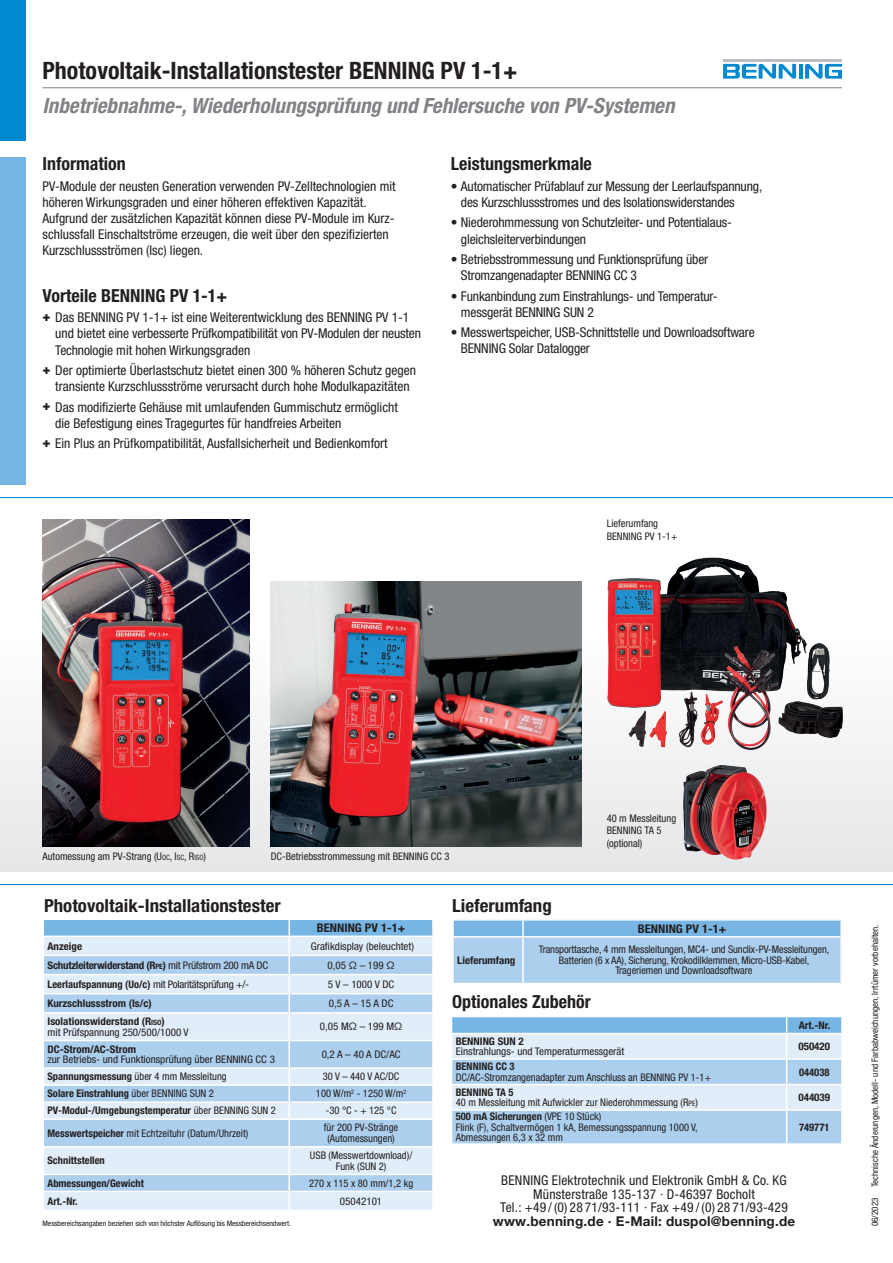
<style>
.page{position:relative;width:893px;height:1263px;background:#fff}
.page>*{position:absolute;margin:0;border:0;box-sizing:border-box;transform-origin:0 0}
.t1{font:700 condensed 24px "Helvetica Neue LT Pro";color:#231f20}
.t2{font:italic 700 condensed 21px "Helvetica Neue LT Pro";color:#808285}
.t3{font:700 condensed 18px "Helvetica Neue LT Pro";color:#231f20}
.t4{font:700 condensed 18px "Helvetica Neue LT Pro";color:#231f20;scale:1.05 1}
.t5{font:condensed 13.5px/16.2px "Helvetica Neue LT Pro";color:#231f20}
.t6{font:700 13.5px "Helvetica Neue LT Pro";letter-spacing:.015em;color:#231f20}
.t7{font:700 condensed 12px "Helvetica Neue LT Pro";color:#231f20;scale:1.05 1}
.t8{font:condensed 10.5px/10.5px "Helvetica Neue LT Pro";color:#231f20}
.t9{font:condensed 10.5px/10.5px "Helvetica Neue LT Pro";color:#231f20;scale:1.05 1}
.t10{font:700 condensed 10.5px "Helvetica Neue LT Pro";color:#231f20}
.t11{font:700 condensed 10.5px "Helvetica Neue LT Pro";color:#231f20;scale:1.05 1}
.t12{font:700 condensed 10.5px "Helvetica Neue LT Pro";letter-spacing:-.02em;color:#231f20;scale:1.05 1}
.t13{font:condensed 10.5px "Helvetica Neue LT Pro";letter-spacing:-.02em;color:#231f20;scale:1.05 1}
.t14{font:condensed 9px "Helvetica Neue LT Pro";color:#231f20}
.t15{font:condensed 7.5px "Helvetica Neue LT Pro";letter-spacing:-.01em;color:#231f20;scale:1.05 1}
.s1{font-weight:900;font-stretch:normal}
.s2{font-style:inherit}
.s3{font-size:7.35px}
.s4{font-weight:400}
.s5{font-weight:700}
.s6{font-weight:700;font-size:7.35px}
</style>
<div class="page">
<div style="left:0;top:510px;width:893px;height:362px;background:linear-gradient(to bottom,#fff,#e5e6e8)"></div>
<hr style="left:43px;top:87px;width:799px;height:1px;background:#808285">
<hr style="left:0;top:497px;width:893px;height:1px;background:#0089cf">
<hr style="left:0;top:884px;width:893px;height:1px;background:#0089cf">
<svg style="left:43px;top:919px;width:390px;height:291px;background:#c8dff3"></svg>
<svg style="left:451px;top:920px;width:391px;height:224px"></svg>
<div style="left:0;top:157px;width:26px;height:328px;background:#77b6e4"></div>
<div style="left:0;top:0;width:26px;height:140px;background:#0089cf"></div>
<img style="left:600px;top:549px;width:246px;height:208px">
<img style="left:683px;top:765px;width:84px;height:95px">
<img style="left:43px;top:520px;width:206px;height:327px">
<img style="left:271px;top:581px;width:311px;height:266px">
<hr style="left:723px;top:59px;width:119px;height:3px;background:#bcbdc0">
<hr style="left:799px;top:64px;width:4px;height:15px;background:#0089cf">
<svg style="left:723px;top:64px;width:73px;height:15px"></svg>
<svg style="left:805px;top:64px;width:37px;height:15px"></svg>
<h1 class="t1" style="left:43px;top:56px;width:477px">Photovoltaik-Installationstester BENNING PV 1-1+</h1>
<h2 class="t2" style="left:43px;top:92px;width:633px">Inbetriebnahme-, Wiederholungsprüfung und Fehlersuche von PV-Systemen</h2>
<h3 class="t3" style="left:43px;top:153px;width:85px">Information</h3>
<p class="t5" style="left:43px;top:178px;width:355px">PV-Module der neusten Generation verwenden PV-Zelltechnologien mit höheren Wirkungsgraden und einer höheren effektiven Kapazität.<br>Aufgrund der zusätzlichen Kapazität können diese PV-Module im Kurz&shy;schlussfall Einschaltströme erzeugen, die weit über den spezifizierten Kurzschlussströmen (Isc) liegen.</p>
<h3 class="t3" style="left:43px;top:284px;width:186px">Vorteile BENNING PV 1-1+</h3>
<p class="t5" style="left:55px;top:309px;width:367px;text-indent:-13px"><span class="s1">+</span> Das BENNING PV 1-1+ ist eine Weiterentwicklung des BENNING PV 1-1 und bietet eine verbesserte Prüfkompatibilität von PV-Modulen der neusten<br>Technologie mit hohen Wirkungsgraden</p>
<p class="t5" style="left:43px;top:362px;width:375px;text-align:center"><span class="s1">+</span> Der optimierte Überlastschutz bietet einen 300 % höheren Schutz gegen transiente Kurzschlussströme verursacht durch hohe Modulkapazitäten</p>
<p class="t5" style="left:55px;top:399px;width:344px;text-indent:-13px"><span class="s1">+</span> Das modifizierte Gehäuse mit umlaufenden Gummischutz ermöglicht die Befestigung eines Tragegurtes für handfreies Arbeiten</p>
<p class="t5" style="left:43px;top:435px;width:347px"><span class="s1">+</span> Ein Plus an Prüfkompatibilität, Ausfallsicherheit und Bedienkomfort</p>
<h3 class="t3" style="left:451px;top:153px;width:143px">Leistungsmerkmale</h3>
<p class="t5" style="left:461px;top:178px;width:303px;text-indent:-10px">• Automatischer Prüfablauf zur Messung der Leerlaufspannung, des Kurzschlussstromes und des Isolationswiderstandes</p>
<p class="t5" style="left:461px;top:214px;width:272px;text-indent:-10px">• Niederohmmessung von Schutzleiter- und Potentialaus&shy;gleichsleiterverbindungen</p>
<p class="t5" style="left:461px;top:251px;width:249px;text-indent:-10px">• Betriebsstrommessung und Funktionsprüfung über<br>Stromzangenadapter BENNING CC 3</p>
<p class="t5" style="left:461px;top:288px;width:258px;text-indent:-10px">• Funkanbindung zum Einstrahlungs- und Temperatur&shy;messgerät BENNING SUN 2</p>
<p class="t5" style="left:461px;top:324px;width:295px;text-indent:-10px">• Messwertspeicher, USB-Schnittstelle und Downloadsoftware<br>BENNING Solar Datalogger</p>
<p class="t8" style="left:607px;top:517px;width:72px;line-height:12.6px">Lieferumfang<br>BENNING PV 1-1+</p>
<p class="t8" style="left:607px;top:811px;width:71px;line-height:12.6px">40 m Messleitung<br>BENNING TA 5 (optional)</p>
<p class="t8" style="left:43px;top:850px;width:165px">Automessung am PV-Strang (<span class="s2">U</span><span class="s3">OC</span><span class="s2">, I</span><span class="s3">SC</span><span class="s2">, R</span><span class="s3">ISO</span>)</p>
<p class="t8" style="left:271px;top:850px;width:180px">DC-Betriebsstrommessung mit BENNING CC 3</p>
<h3 class="t4" style="left:44px;top:894px;width:227px">Photovoltaik-Installationstester</h3>
<p class="t7" style="left:317px;top:920px;width:86px">BENNING PV 1-1+</p>
<p class="t11" style="left:48px;top:939px;width:35px">Anzeige</p>
<p class="t9" style="left:311px;top:940px;width:100px">Grafikdisplay (beleuchtet)</p>
<p class="t12" style="left:48px;top:959px;width:212px">Schutzleiterwiderstand (R<span class="s3">PE</span>) <span class="s4">mit Prüfstrom 200 mA DC</span></p>
<p class="t9" style="left:328px;top:960px;width:65px">0,05 Ω – 199 Ω</p>
<p class="t13" style="left:48px;top:978px;width:193px"><span class="s5">Leerlaufspannung (Uo/c)</span> mit Polaritätsprüfung +/-</p>
<p class="t9" style="left:328px;top:979px;width:65px">5 V – 1000 V DC</p>
<p class="t11" style="left:48px;top:997px;width:101px">Kurzschlussstrom (Is/c)</p>
<p class="t9" style="left:329px;top:998px;width:63px">0,5 A – 15 A DC</p>
<p class="t9" style="left:48px;top:1016px;width:136px"><span class="s5">Isolationswiderstand (R</span><span class="s6">ISO</span><span class="s5">)<br></span>mit Prüfspannung 250/500/1000 V</p>
<p class="t9" style="left:320px;top:1021px;width:80px">0,05 MΩ – 199 MΩ</p>
<p class="t11" style="left:48px;top:1043px;width:86px">DC-Strom/AC-Strom</p>
<p class="t9" style="left:48px;top:1054px;width:218px">zur Betriebs- und Funktionsprüfung über BENNING CC 3</p>
<h3 class="t4" style="left:452px;top:894px;width:96px">Lieferumfang</h3>
<p class="t7" style="left:638px;top:921px;width:86px">BENNING PV 1-1+</p>
<p class="t11" style="left:457px;top:954px;width:57px">Lieferumfang</p>
<p class="t8" style="left:539px;top:944px;width:292px;text-align:center">Transporttasche, 4 mm Messleitungen, MC4- und Sunclix-PV-Messleitungen,<br>Batterien (6 x AA), Sicherung, Krokodilklemmen, Micro-USB-Kabel,<br>Trageriemen und Downloadsoftware</p>
<h3 class="t3" style="left:452px;top:991px;width:140px">Optionales Zubehör</h3>
<p class="t11" style="left:799px;top:1019px;width:32px">Art.-Nr.</p>
<p class="t11" style="left:456px;top:1035px;width:66px">BENNING SUN 2</p>
<p class="t9" style="left:456px;top:1046px;width:162px">Einstrahlungs- und Temperaturmessgerät</p>
<p class="t11" style="left:798px;top:1040px;width:32px">050420</p>
<p class="t9" style="left:322px;top:1049px;width:77px">0,2 A – 40 A DC/AC</p>
<p class="t10" style="left:456px;top:1060px;width:60px">BENNING CC 3</p>
<p class="t8" style="left:456px;top:1072px;width:257px">DC/AC-Stromzangenadapter zum Anschluss an BENNING PV 1-1+</p>
<p class="t10" style="left:799px;top:1065px;width:32px">044038</p>
<p class="t8" style="left:48px;top:1071px;width:181px"><span class="s5">Spannungsmessung</span> über 4 mm Messleitung</p>
<p class="t8" style="left:323px;top:1071px;width:78px">30 V – 440 V AC/DC</p>
<p class="t10" style="left:48px;top:1087px;width:168px">Solare Einstrahlung <span class="s4">über BENNING SUN 2</span></p>
<p class="t8" style="left:316px;top:1088px;width:92px">100 W/m<sup>2</sup> - 1250 W/m<sup>2</sup></p>
<p class="t10" style="left:48px;top:1104px;width:230px">PV-Modul-/Umgebungstemperatur <span class="s4">über BENNING SUN 2</span></p>
<p class="t8" style="left:326px;top:1105px;width:72px">-30 °C - + 125 °C</p>
<p class="t8" style="left:48px;top:1128px;width:202px"><span class="s5">Messwertspeicher</span> mit Echtzeituhr (Datum/Uhrzeit)</p>
<p class="t8" style="left:324px;top:1122px;width:76px;text-align:center">für 200 PV-Stränge (Automessungen)</p>
<p class="t10" style="left:48px;top:1154px;width:59px">Schnittstellen</p>
<p class="t8" style="left:310px;top:1150px;width:104px;text-align:center">USB (Messwertdownload)/<br>Funk (SUN 2)</p>
<p class="t10" style="left:48px;top:1176px;width:98px">Abmessungen/Gewicht</p>
<p class="t8" style="left:309px;top:1178px;width:106px">270 x 115 x 80 mm/1,2 kg</p>
<p class="t10" style="left:48px;top:1195px;width:32px">Art.-Nr.</p>
<p class="t9" style="left:340px;top:1196px;width:42px">05042101</p>
<p class="t8" style="left:456px;top:1087px;width:244px"><span class="s5">BENNING TA 5<br></span>40 m Messleitung mit Aufwickler zur Niederohmmessung (<span class="s2">R</span><span class="s3">PE</span>)</p>
<p class="t11" style="left:798px;top:1091px;width:32px">044039</p>
<p class="t8" style="left:456px;top:1111px;width:243px"><span class="s5">500 mA Sicherungen</span> (VPE 10 Stück)<br>Flink (F), Schaltvermögen 1 kA, Bemessungsspannung 1000 V,<br>Abmessungen 6,3 x 32 mm</p>
<p class="t10" style="left:799px;top:1121px;width:32px">749771</p>
<p class="t5" style="left:500px;top:1174px;width:289px;line-height:13.5px;text-align:center">BENNING Elektrotechnik und Elektronik GmbH &amp; Co. KG<br>Münsterstraße 135-137 · D-46397 Bocholt<br>Tel.: +49 / (0) 28 71/93-111 · Fax +49 / (0) 28 71/93-429</p>
<p class="t6" style="left:493px;top:1212px;width:304px">www.benning.de · E-Mail: duspol@benning.de</p>
<p class="t15" style="left:43px;top:1219px;width:238px">Messbereichsangaben beziehen sich von höchster Auflösung bis Messbereichsendwert.</p>
<p class="t14" style="left:870px;top:1226px;width:303px;rotate:-90deg">06/2023 Technische Änderungen, Modell- und Farbabweichungen, Irrtümer vorbehalten.</p>
</div>
